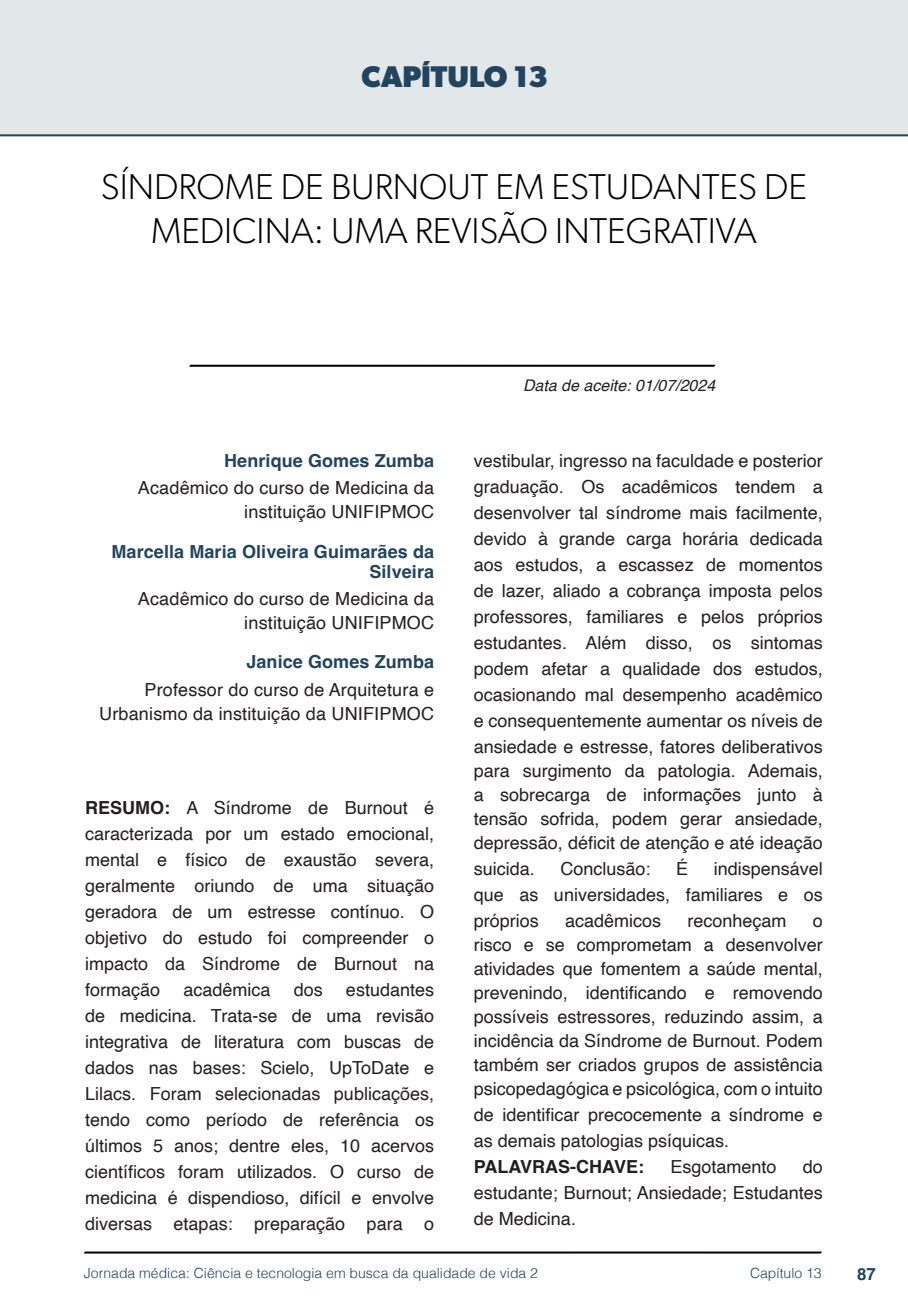
<style>
.page{position:relative;width:908px;height:1304px;background:#fff}
.page>*{position:absolute;margin:0;border:0;box-sizing:border-box;transform-origin:0 0}
.nome_artigos{font:300 36px/44px "Gibson";color:#000;text-align:center}
.capítulos{font:700 30px "Gibson";color:#23445f}
.Resumos_e_PC_TXT{font:18px/26px "Helvetica";color:#231f20;text-align:justify}
.info_autores{font:18px/24px "Helvetica";letter-spacing:.01em;color:#231f20;text-align:right}
.nome_autores{font:700 18px/20px "Helvetica";letter-spacing:.005em;color:#23445f;text-align:right}
.Resumos_e_PC_TXT-2{font:700 18px "Helvetica";color:#231f20}
.t1{font:700 16.8px "Helvetica";color:#23445f}
.t2{font:italic 16px "Helvetica";color:#231f20}
.t3{font:300 14px "Helvetica";color:#23445f}
.s1{font-weight:700}
</style>
<div class="page">
<svg style="left:84px;top:1251px;width:737px;height:3px;background:#515151"></svg>
<div style="left:0;top:0;width:907px;height:136px;background:#e2e7e9"></div>
<svg style="left:189px;top:364px;width:526px;height:3px;background:#4f4f4f"></svg>
<div style="left:44px;top:72px;width:68px;height:61px;background:#e2e7e9"></div>
<p class="capítulos" style="left:361px;top:58px;width:188px">CAPÍTULO 13</p>
<p class="nome_artigos" style="left:101px;top:164px;width:707px">SÍNDROME DE BURNOUT EM ESTUDANTES DE<br>MEDICINA: UMA REVISÃO INTEGRATIVA</p>
<p class="nome_autores" style="left:224px;top:453px;width:211px">Henrique Gomes Zumba</p>
<p class="info_autores" style="left:138px;top:477px;width:297px">Acadêmico do curso de Medicina da instituição UNIFIPMOC</p>
<p class="nome_autores" style="left:111px;top:543px;width:324px">Marcella Maria Oliveira Guimarães da<br>Silveira</p>
<p class="info_autores" style="left:138px;top:587px;width:297px">Acadêmico do curso de Medicina da instituição UNIFIPMOC</p>
<p class="nome_autores" style="left:246px;top:654px;width:189px">Janice Gomes Zumba</p>
<p class="info_autores" style="left:99px;top:678px;width:336px">Professor do curso de Arquitetura e<br>Urbanismo da instituição da UNIFIPMOC</p>
<p class="Resumos_e_PC_TXT" style="left:85px;top:795px;width:350px"><span class="s1">RESUMO:</span> A Síndrome de Burnout é caracterizada por um estado emocional, mental e físico de exaustão severa, geralmente oriundo de uma situação geradora de um estresse contínuo. O objetivo do estudo foi compreender o impacto da Síndrome de Burnout na formação</p>
<p class="Resumos_e_PC_TXT" style="left:183px;top:977px;width:89px">acadêmica</p>
<p class="Resumos_e_PC_TXT" style="left:293px;top:977px;width:31px">dos</p>
<p class="Resumos_e_PC_TXT" style="left:85px;top:977px;width:350px;text-indent:261px">estudantes de medicina. Trata-se de uma revisão integrativa de literatura com buscas de dados nas bases: Scielo, UpToDate e Lilacs. Foram selecionadas publicações, tendo como período de referência os últimos 5 anos; dentre eles, 10 acervos científicos foram utilizados. O curso de medicina é dispendioso, difícil e envolve diversas etapas: preparação para o</p>
<p class="t2" style="left:523px;top:373px;width:194px">Data de aceite: 01/07/2024</p>
<p class="Resumos_e_PC_TXT" style="left:473px;top:448px;width:350px">vestibular, ingresso na faculdade e posterior graduação. Os acadêmicos tendem a desenvolver tal síndrome mais facilmente, devido à grande carga horária dedicada aos estudos, a escassez de momentos de lazer, aliado a cobrança imposta pelos professores, familiares e pelos próprios estudantes. Além disso, os sintomas podem afetar a qualidade dos estudos, ocasionando mal desempenho acadêmico e consequentemente aumentar os níveis de ansiedade e estresse, fatores deliberativos</p>
<p class="Resumos_e_PC_TXT" style="left:473px;top:759px;width:350px;line-height:24px">para surgimento da patologia. Ademais, a sobrecarga de informações junto à tensão sofrida, podem gerar ansiedade, depressão, déficit de atenção e até ideação</p>
<p class="Resumos_e_PC_TXT" style="left:473px;top:856px;width:63px">suicida.</p>
<p class="Resumos_e_PC_TXT" style="left:560px;top:856px;width:92px">Conclusão:</p>
<p class="Resumos_e_PC_TXT" style="left:675px;top:856px;width:14px">É</p>
<p class="Resumos_e_PC_TXT" style="left:473px;top:856px;width:350px;text-indent:240px">indispensável que as universidades, familiares e os próprios</p>
<p class="Resumos_e_PC_TXT" style="left:565px;top:908px;width:98px">acadêmicos</p>
<p class="Resumos_e_PC_TXT" style="left:687px;top:908px;width:101px">reconheçam</p>
<p class="Resumos_e_PC_TXT" style="left:473px;top:909px;width:350px;line-height:24px;text-indent:339px">o risco e se comprometam a desenvolver atividades que fomentem a saúde mental, prevenindo, identificando e removendo possíveis estressores, reduzindo assim, a incidência da Síndrome de Burnout. Podem também ser criados grupos de assistência psicopedagógica e psicológica, com o intuito</p>
<p class="Resumos_e_PC_TXT" style="left:473px;top:1102px;width:350px">de identificar precocemente a síndrome e as demais patologias psíquicas.</p>
<p class="Resumos_e_PC_TXT-2" style="left:473px;top:1156px;width:172px">PALAVRAS-CHAVE:</p>
<p class="Resumos_e_PC_TXT" style="left:670px;top:1154px;width:108px">Esgotamento</p>
<p class="Resumos_e_PC_TXT" style="left:473px;top:1154px;width:350px;text-indent:329px">do estudante; Burnout; Ansiedade; Estudantes de Medicina.</p>
<p class="t3" style="left:84px;top:1261px;width:455px">Jornada médica: Ciência e tecnologia em busca da qualidade de vida 2</p>
<p class="t3" style="left:749px;top:1261px;width:73px">Capítulo 13</p>
<p class="t1" style="left:856px;top:1264px;width:20px">87</p>
</div>
